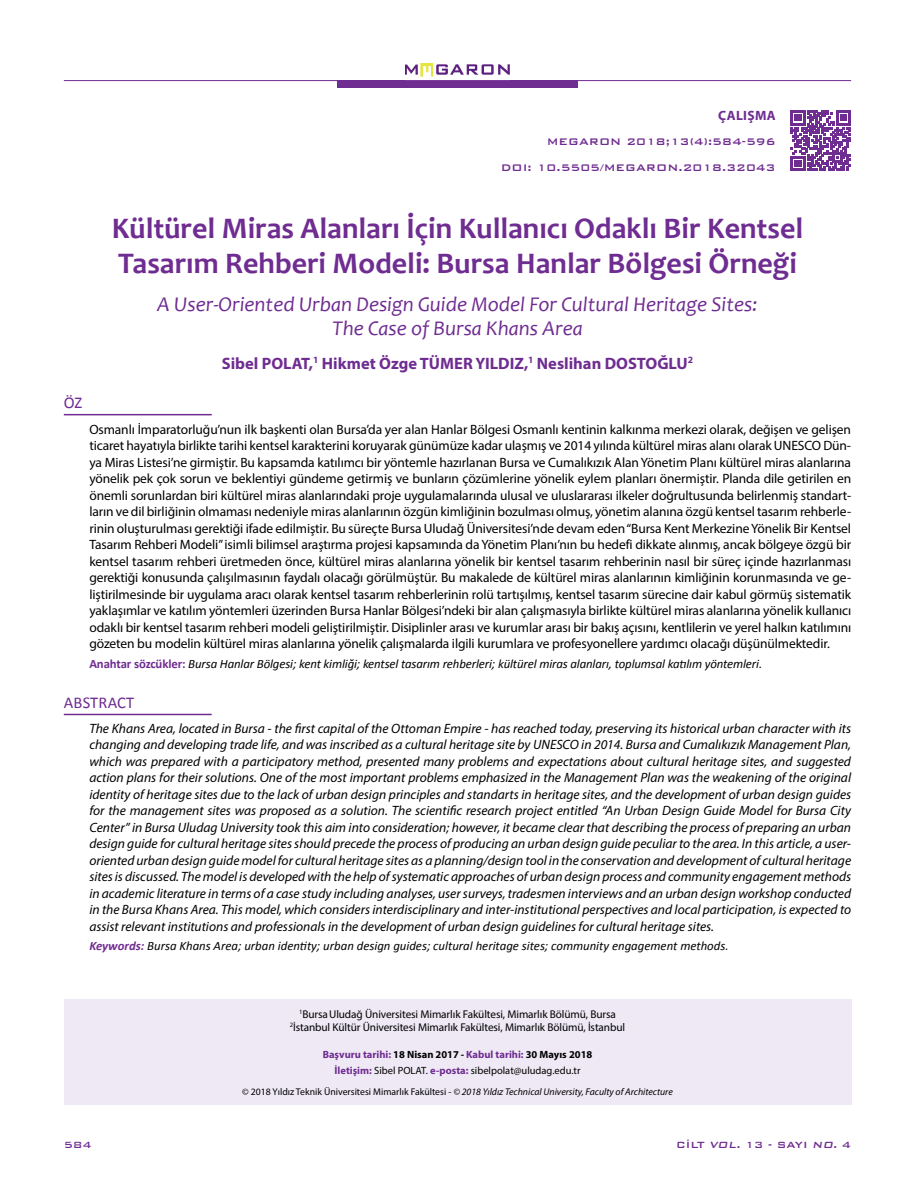
<style>
.page{position:relative;width:915px;height:1191px;background:#fff}
.page>*{position:absolute;margin:0;border:0;box-sizing:border-box;transform-origin:0 0}
.t1{font:700 30px/34.5px "Candara";color:#6f2c91}
.t2{font:italic 21px/24px "Candara";color:#6f2c91;text-align:center}
.t3{font:700 16.5px "Myriad Pro";color:#6f2c91}
.t4{font:16.5px "Calibri";letter-spacing:.01em;color:#6f2c91}
.t5{font:13.5px/16.5px "Myriad Pro";letter-spacing:-.01em;color:#000;text-align:justify}
.t6{font:italic 13.5px/16.5px "Myriad Pro";color:#000;text-align:justify}
.t7{font:700 13.5px "Myriad Pro";letter-spacing:.025em;color:#6f2c91}
.t8{font:italic 12.75px "Calibri";letter-spacing:-.01em;color:#000}
.t9{font:500 12.75px/25.5px "Bank Gothic";color:#6f2c91;text-align:right}
.t10{font:500 12px "Bank Gothic BT";color:#6f2c91}
.t11{font:11.25px/13.5px "Myriad Pro";letter-spacing:-.01em;color:#000;text-align:center}
.t12{font:700 10.5px/16.8px "Myriad Pro";color:#6f2c91;text-align:center}
.t13{font:italic 9.75px "Myriad Pro";color:#000}
.s1{font-weight:700;font-style:normal;color:#6f2c91}
.s2{font-weight:700;color:#6f2c91}
.s3{color:#000}
.s4{font-style:italic;color:#000}
.s5{font-weight:400;color:#000}
.s6{font-style:normal}
.s7{font-style:italic}
</style>
<div class="page">
<div style="left:64px;top:999px;width:786px;height:106px;background:#eee9f4"></div>
<div style="left:337px;top:80px;width:240px;height:8px;background:#6f2c91"></div>
<img style="left:405px;top:64px;width:104px;height:13px">
<hr style="left:64px;top:80px;width:786px;height:1px;background:#6f2c91">
<hr style="left:64px;top:414px;width:148px;height:1px;background:#6f2c91">
<hr style="left:64px;top:713px;width:148px;height:2px;background:#6f2c91">
<svg style="left:790px;top:111px;width:60px;height:60px"></svg>
<p class="t7" style="left:718px;top:106px;width:59px">ÇALIŞMA</p>
<p class="t9" style="left:500px;top:128px;width:276px">MEGARON 2018;13(4):584-596<br>DOI: 10.5505/MEGARON.2018.32043</p>
<p class="t4" style="left:64px;top:392px;width:20px">ÖZ</p>
<h1 class="t1" style="left:112px;top:211px;width:692px">Kültürel Miras Alanları İçin Kullanıcı Odaklı Bir Kentsel<br>Tasarım Rehberi Modeli: Bursa Hanlar Bölgesi Örneği</h1>
<h2 class="t2" style="left:157px;top:292px;width:601px">A User-Oriented Urban Design Guide Model For Cultural Heritage Sites:<br>The Case of Bursa Khans Area</h2>
<p class="t3" style="left:222px;top:352px;width:472px">Sibel POLAT,<sup>1</sup> Hikmet Özge TÜMER YILDIZ,<sup>1</sup> Neslihan DOSTOĞLU<sup>2</sup></p>
<p class="t5" style="left:89px;top:421px;width:763px">Osmanlı İmparatorluğu’nun ilk başkenti olan Bursa’da yer alan Hanlar Bölgesi Osmanlı kentinin kalkınma merkezi olarak, değişen ve gelişen ticaret hayatıyla birlikte tarihi kentsel karakterini koruyarak günümüze kadar ulaşmış ve 2014 yılında kültürel miras alanı olarak UNESCO Dün&shy;ya Miras Listesi’ne girmiştir. Bu kapsamda katılımcı bir yöntemle hazırlanan Bursa ve Cumalıkızık Alan Yönetim Planı kültürel miras alanlarına yönelik pek çok sorun ve beklentiyi gündeme getirmiş ve bunların çözümlerine yönelik eylem planları önermiştir. Planda dile getirilen en önemli sorunlardan biri kültürel miras alanlarındaki proje uygulamalarında ulusal ve uluslararası ilkeler doğrultusunda belirlenmiş standart&shy;ların ve dil birliğinin olmaması nedeniyle miras alanlarının özgün kimliğinin bozulması olmuş, yönetim alanına özgü kentsel tasarım rehberle&shy;rinin oluşturulması gerektiği ifade edilmiştir. Bu süreçte Bursa Uludağ Üniversitesi’nde devam eden “Bursa Kent Merkezine Yönelik Bir Kentsel Tasarım Rehberi Modeli” isimli bilimsel araştırma projesi kapsamında da Yönetim Planı’nın bu hedefi dikkate alınmış, ancak bölgeye özgü bir kentsel tasarım rehberi üretmeden önce, kültürel miras alanlarına yönelik bir kentsel tasarım rehberinin nasıl bir süreç içinde hazırlanması gerektiği konusunda çalışılmasının faydalı olacağı görülmüştür. Bu makalede de kültürel miras alanlarının kimliğinin korunmasında ve ge&shy;liştirilmesinde bir uygulama aracı olarak kentsel tasarım rehberlerinin rolü tartışılmış, kentsel tasarım sürecine dair kabul görmüş sistematik yaklaşımlar ve katılım yöntemleri üzerinden Bursa Hanlar Bölgesi’ndeki bir alan çalışmasıyla birlikte kültürel miras alanlarına yönelik kullanıcı odaklı bir kentsel tasarım rehberi modeli geliştirilmiştir. Disiplinler arası ve kurumlar arası bir bakış açısını, kentlilerin ve yerel halkın katılımını gözeten bu modelin kültürel miras alanlarına yönelik çalışmalarda ilgili kurumlara ve profesyonellere yardımcı olacağı düşünülmektedir.</p>
<p class="t8" style="left:89px;top:655px;width:674px"><span class="s1">Anahtar sözcükler:</span> Bursa Hanlar Bölgesi; kent kimliği; kentsel tasarım rehberleri; kültürel miras alanları, toplumsal katılım yöntemleri.</p>
<p class="t4" style="left:64px;top:692px;width:72px">ABSTRACT</p>
<p class="t6" style="left:89px;top:720px;width:763px">The Khans Area, located in Bursa - the first capital of the Ottoman Empire - has reached today, preserving its historical urban character with its changing and developing trade life, and was inscribed as a cultural heritage site by UNESCO in 2014. Bursa and Cumalıkızık Management Plan, which was prepared with a participatory method, presented many problems and expectations about cultural heritage sites, and suggested action plans for their solutions. One of the most important problems emphasized in the Management Plan was the weakening of the original identity of heritage sites due to the lack of urban design principles and standarts in heritage sites, and the development of urban design guides for the management sites was proposed as a solution. The scientific research project entitled “An Urban Design Guide Model for Bursa City Center” in Bursa Uludag University took this aim into consideration; however, it became clear that describing the process of preparing an urban design guide for cultural heritage sites should precede the process of producing an urban design guide peculiar to the area. In this article, a user&shy;oriented urban design guide model for cultural heritage sites as a planning/design tool in the conservation and development of cultural heritage sites is discussed. The model is developed with the help of systematic approaches of urban design process and community engagement methods in academic literature in terms of a case study including analyses, user surveys, tradesmen interviews and an urban design workshop conducted in the Bursa Khans Area. This model, which considers interdisciplinary and inter-institutional perspectives and local participation, is expected to assist relevant institutions and professionals in the development of urban design guidelines for cultural heritage sites.</p>
<p class="t8" style="left:89px;top:937px;width:640px"><span class="s2">Keywords:</span> Bursa Khans Area; urban identity; urban design guides; cultural heritage sites; community engagement methods.</p>
<p class="t11" style="left:290px;top:1007px;width:336px"><sup>1</sup>BursaUludağ Üniversitesi Mimarlık Fakültesi, Mimarlık Bölümü, Bursa<br><sup>2</sup>İstanbul Kültür Üniversitesi Mimarlık Fakültesi, Mimarlık Bölümü, İstanbul</p>
<p class="t12" style="left:322px;top:1045px;width:271px">Başvuru tarihi: <span class="s3">18 Nisan 2017</span> <span class="s4">-</span> Kabul tarihi: <span class="s3">30 Mayıs 2018<br></span>İletişim: <span class="s5">Sibel POLAT.</span> e-posta: <span class="s5">sibelpolat@uludag.edu.tr</span></p>
<p class="t13" style="left:242px;top:1085px;width:432px"><span class="s6">© 2018 Yıldız Teknik Üniversitesi Mimarlık Fakültesi -</span> © 2018 Yıldız Technical University, Faculty of Architecture</p>
<p class="t10" style="left:64px;top:1138px;width:29px">584</p>
<p class="t10" style="left:676px;top:1138px;width:176px">CİLT <span class="s7">VOL.</span> 13 - SAYI <span class="s7">NO.</span> 4</p>
</div>
